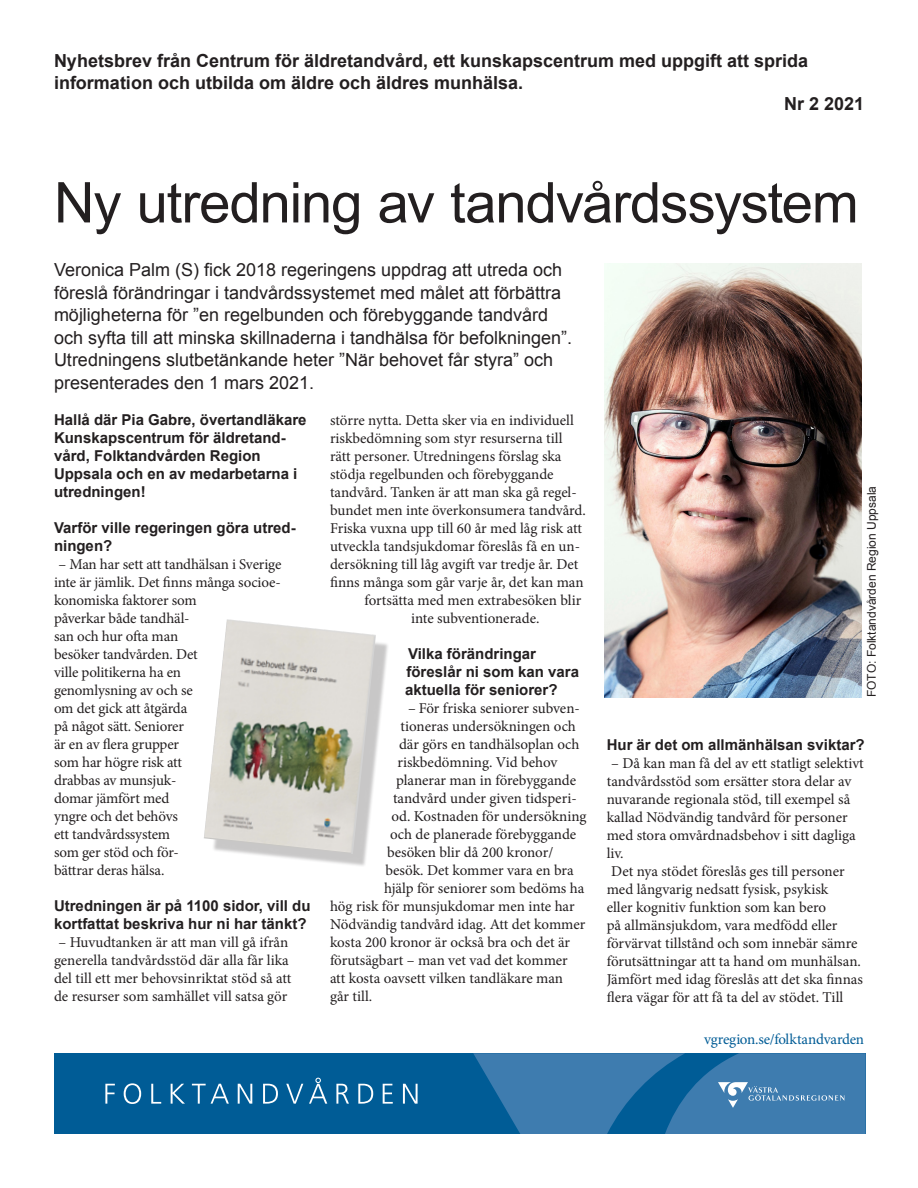
<style>
.page{position:relative;width:918px;height:1188px;background:#fff}
.page>*{position:absolute;margin:0;border:0;box-sizing:border-box;transform-origin:0 0}
.Artikel-Rubrik{font:56.25px "Arial";letter-spacing:-.02em;color:#231f20}
.t1{font:18px/22.5px "Arial";color:#231f20}
.t2{font:700 18px/21.6px "Arial";color:#231f20}
.t3{font:15px/18px "Minion Pro";letter-spacing:-.005em;color:#231f20}
.t4{font:700 15px/18px "Arial";color:#231f20}
.Notis-Ingress{font:15px "Minion Pro";letter-spacing:-.015em;color:#005c96}
.t5{font:12px "Arial";color:#231f20}
</style>
<div class="page">
<div style="left:54px;top:1053px;width:812px;height:81px;background:#005c96"></div>
<svg style="left:105px;top:1084px;width:10px;height:20px"></svg>
<svg style="left:124px;top:1083px;width:17px;height:21px"></svg>
<svg style="left:151px;top:1084px;width:10px;height:20px"></svg>
<svg style="left:171px;top:1084px;width:14px;height:20px"></svg>
<svg style="left:192px;top:1084px;width:37px;height:20px"></svg>
<svg style="left:238px;top:1084px;width:14px;height:20px"></svg>
<svg style="left:263px;top:1084px;width:15px;height:20px"></svg>
<svg style="left:286px;top:1084px;width:17px;height:20px"></svg>
<svg style="left:309px;top:1078px;width:18px;height:26px"></svg>
<svg style="left:336px;top:1084px;width:13px;height:20px"></svg>
<svg style="left:358px;top:1084px;width:15px;height:20px"></svg>
<svg style="left:383px;top:1084px;width:10px;height:20px"></svg>
<svg style="left:403px;top:1084px;width:15px;height:20px"></svg>
<svg style="left:473px;top:1053px;width:393px;height:81px"></svg>
<img style="left:605px;top:263px;width:256px;height:434px">
<div style="left:211px;top:627px;width:178px;height:241px;background:#231f20;opacity:.25"></div>
<img style="left:204px;top:619px;width:172px;height:235px">
<p class="t2" style="left:54px;top:51px;width:756px">Nyhetsbrev från Centrum för äldretandvård, ett kunskapscentrum med uppgift att sprida information och utbilda om äldre och äldres munhälsa.</p>
<p class="t2" style="left:784px;top:94px;width:82px">Nr 2 2021</p>
<p class="Artikel-Rubrik" style="left:54px;top:166px;width:806px">Ny utredning av tandvårdssystem</p>
<p class="t1" style="left:54px;top:259px;width:520px">Veronica Palm (S) fick 2018 regeringens uppdrag att utreda och föreslå förändringar i tandvårdssystemet med målet att förbättra möjligheterna för ”en regelbunden och förebyggande tandvård och syfta till att minska skillnaderna i tandhälsa för befolkningen”.<br>Utredningens slutbetänkande heter ”När behovet får styra” och presenterades den 1 mars 2021.</p>
<p class="t4" style="left:54px;top:411px;width:254px">Hallå där Pia Gabre, övertandläkare<br>Kunskapscentrum för äldretand&shy;vård, Folktandvården Region<br>Uppsala och en av medarbetarna i utredningen!</p>
<p class="t4" style="left:54px;top:519px;width:243px">Varför ville regeringen göra utred&shy;ningen?</p>
<p class="t3" style="left:54px;top:555px;width:229px;text-indent:4px">– Man har sett att tandhälsan i Sverige inte är jämlik. Det finns många socioe&shy;konomiska faktorer som<br>påverkar både tandhäl-<br>san och hur ofta man<br>besöker tandvården. Det<br>ville politikerna ha en<br>genomlysning av och se<br>om det gick att åtgärda<br>på något sätt. Seniorer<br>är en av flera grupper<br>som har högre risk att<br>drabbas av munsjuk-<br>domar jämfört med<br>yngre och det behövs<br>ett tandvårdssystem<br>som ger stöd och för-<br>bättrar deras hälsa.</p>
<p class="t4" style="left:54px;top:897px;width:258px">Utredningen är på 1100 sidor, vill du kortfattat beskriva hur ni har tänkt?</p>
<p class="t3" style="left:54px;top:933px;width:239px;text-align:center">– Huvudtanken är att man vill gå ifrån generella tandvårdsstöd där alla får lika del till ett mer behovsinriktat stöd så att de resurser som samhället vill satsa gör</p>
<p class="t3" style="left:330px;top:411px;width:245px">större nytta. Detta sker via en individuell</p>
<p class="t3" style="left:330px;top:429px;width:234px">riskbedömning som styr resurserna till</p>
<p class="t3" style="left:330px;top:447px;width:233px">rätt personer. Utredningens förslag ska</p>
<p class="t3" style="left:330px;top:465px;width:225px">stödja regelbunden och förebyggande</p>
<p class="t3" style="left:330px;top:483px;width:248px">tandvård. Tanken är att man ska gå regel-</p>
<p class="t3" style="left:330px;top:501px;width:257px">bundet men inte överkonsumera tandvård.</p>
<p class="t3" style="left:330px;top:519px;width:254px">Friska vuxna upp till 60 år med låg risk att</p>
<p class="t3" style="left:330px;top:537px;width:252px">utveckla tandsjukdomar föreslås få en un-</p>
<p class="t3" style="left:330px;top:555px;width:250px">dersökning till låg avgift var tredje år. Det</p>
<p class="t3" style="left:330px;top:573px;width:255px">finns många som går varje år, det kan man</p>
<p class="t3" style="left:364px;top:591px;width:218px">fortsätta med men extrabesöken blir</p>
<p class="t3" style="left:411px;top:609px;width:130px">inte subventionerade.</p>
<p class="t4" style="left:405px;top:645px;width:176px">Vilka förändringar föreslår ni som kan vara aktuella för seniorer?</p>
<p class="t3" style="left:408px;top:699px;width:173px">– För friska seniorer subven-</p>
<p class="t3" style="left:400px;top:717px;width:177px">tioneras undersökningen och</p>
<p class="t3" style="left:399px;top:735px;width:182px">där görs en tandhälsoplan och</p>
<p class="t3" style="left:398px;top:753px;width:162px">riskbedömning. Vid behov</p>
<p class="t3" style="left:396px;top:771px;width:182px">planerar man in förebyggande</p>
<p class="t3" style="left:393px;top:789px;width:185px">tandvård under given tidsperi-</p>
<p class="t3" style="left:392px;top:807px;width:196px">od. Kostnaden för undersökning</p>
<p class="t3" style="left:390px;top:825px;width:188px">och de planerade förebyggande</p>
<p class="t3" style="left:387px;top:843px;width:168px">besöken blir då 200 kronor/</p>
<p class="t3" style="left:386px;top:861px;width:190px">besök. Det kommer vara en bra</p>
<p class="t3" style="left:384px;top:879px;width:202px">hjälp för seniorer som bedöms ha</p>
<p class="t3" style="left:330px;top:897px;width:246px">hög risk för munsjukdomar men inte har</p>
<p class="t3" style="left:330px;top:915px;width:257px">Nödvändig tandvård idag. Att det kommer</p>
<p class="t3" style="left:330px;top:933px;width:242px">kosta 200 kronor är också bra och det är</p>
<p class="t3" style="left:330px;top:951px;width:239px">förutsägbart – man vet vad det kommer</p>
<p class="t3" style="left:330px;top:969px;width:235px">att kosta oavsett vilken tandläkare man</p>
<p class="t3" style="left:330px;top:987px;width:44px">går till.</p>
<p class="t5" style="left:864px;top:697px;width:213px;rotate:-90deg">FOTO: Folktandvården Region Uppsala</p>
<p class="t4" style="left:607px;top:736px;width:259px">Hur är det om allmänhälsan sviktar?</p>
<p class="t3" style="left:607px;top:754px;width:259px;text-indent:4px">– Då kan man få del av ett statligt selektivt tandvårdsstöd som ersätter stora delar av nuvarande regionala stöd, till exempel så kallad Nödvändig tandvård för personer med stora omvårdnadsbehov i sitt dagliga liv.</p>
<p class="t3" style="left:607px;top:862px;width:258px;text-indent:4px">Det nya stödet föreslås ges till personer med långvarig nedsatt fysisk, psykisk<br>eller kognitiv funktion som kan bero<br>på allmänsjukdom, vara medfödd eller förvärvat tillstånd och som innebär sämre förutsättningar att ta hand om munhälsan.<br>Jämfört med idag föreslås att det ska finnas flera vägar för att få ta del av stödet. Till</p>
<p class="Notis-Ingress" style="left:704px;top:1030px;width:162px">vgregion.se/folktandvarden</p>
</div>
